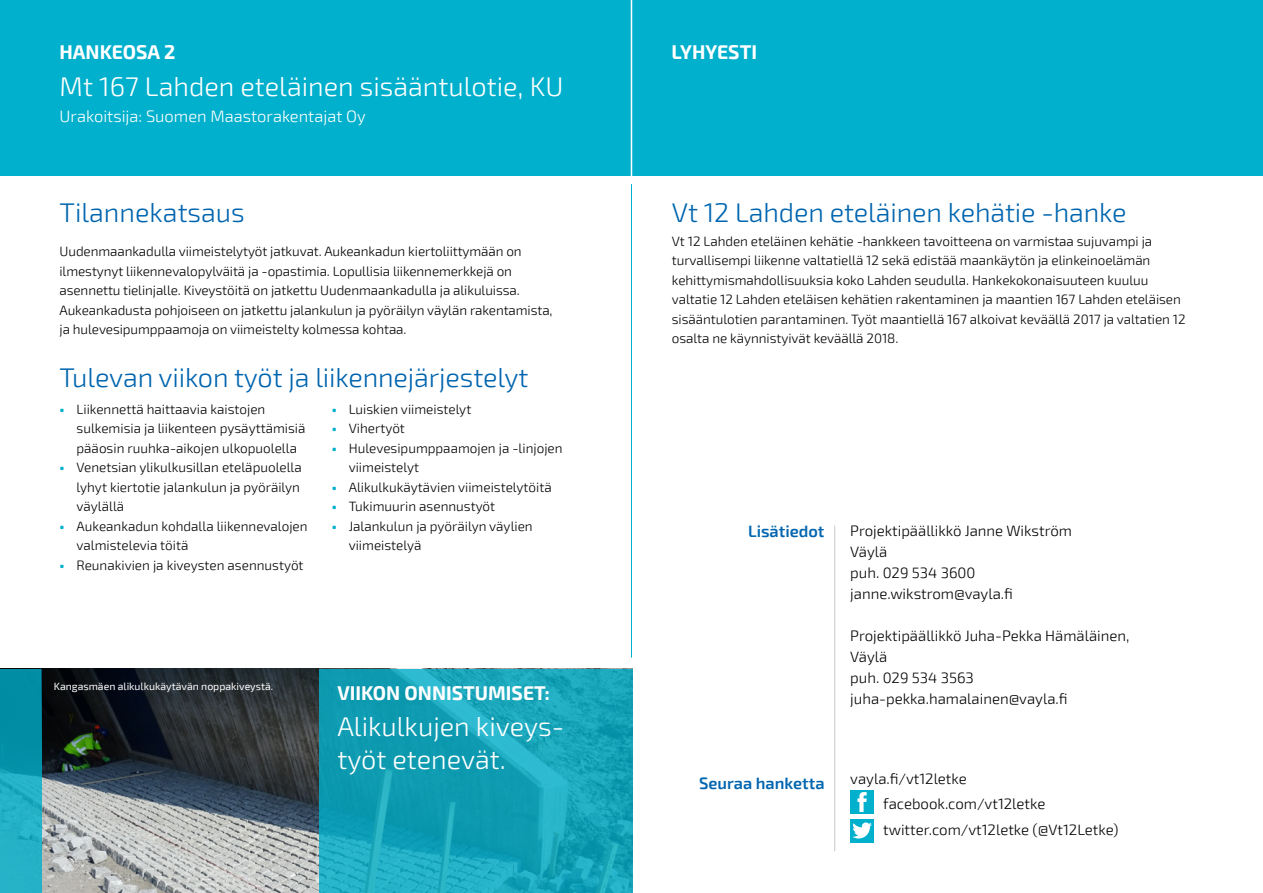
<style>
.page{position:relative;width:1263px;height:893px;background:#fff}
.page>*{position:absolute;margin:0;border:0;box-sizing:border-box;transform-origin:0 0}
.t1{font:300 27px "Exo 2";letter-spacing:-.005em;color:#0065af}
.t2{font:300 27px/32.4px "Exo 2";color:#fff}
.t3{font:700 19.5px "Exo 2";color:#fff}
.t4{font:300 16.5px "Exo 2";color:#fff}
.t5{font:600 16.5px "Exo 2";color:#0065af}
.t6{font:300 15px/21px "Exo 2";color:#000}
.t7{font:300 13.5px/19.5px "Exo 2";letter-spacing:-.005em;color:#000}
.t8{font:10.5px "Exo 2";color:#fff}
.s1{font-weight:800;color:#00b0cc}
</style>
<div class="page">
<img style="left:41px;top:753px;width:278px;height:140px">
<svg style="left:319px;top:669px;width:313px;height:224px;background:#16a2b8"></svg>
<div style="left:850px;top:819px;width:24px;height:23px;background:#00b0cc"></div>
<div style="left:850px;top:790px;width:24px;height:24px;background:#00b0cc"></div>
<svg style="left:852px;top:822px;width:20px;height:16px"></svg>
<svg style="left:857px;top:792px;width:10px;height:20px"></svg>
<hr style="left:834px;top:525px;width:1px;height:326px;background:#c8c8c8">
<div style="left:0;top:0;width:1263px;height:175px;background:#00b0cc"></div>
<hr style="left:631px;top:0;width:1px;height:186px;background:#fff">
<svg style="left:0;top:669px;width:41px;height:224px;background:#13a0b7"></svg>
<hr style="left:631px;top:184px;width:1px;height:474px;background:#00b0cc">
<svg style="left:41px;top:669px;width:278px;height:84px;background:#212729"></svg>
<h2 class="t3" style="left:60px;top:41px;width:117px">HANKEOSA 2</h2>
<h1 class="t2" style="left:60px;top:71px;width:505px">Mt 167 Lahden eteläinen sisääntulotie, KU</h1>
<p class="t4" style="left:60px;top:107px;width:308px">Urakoitsija: Suomen Maastorakentajat Oy</p>
<h1 class="t1" style="left:60px;top:197px;width:187px">Tilannekatsaus</h1>
<p class="t7" style="left:60px;top:242px;width:495px">Uudenmaankadulla viimeistelytyöt jatkuvat. Aukeankadun kiertoliittymään on ilmestynyt liikennevalopylväitä ja -opastimia. Lopullisia liikennemerkkejä on asennettu tielinjalle. Kiveystöitä on jatkettu Uudenmaankadulla ja alikuluissa.<br>Aukeankadusta pohjoiseen on jatkettu jalankulun ja pyöräilyn väylän rakentamista, ja hulevesipumppaamoja on viimeistelty kolmessa kohtaa.</p>
<h1 class="t1" style="left:60px;top:362px;width:470px">Tulevan viikon työt ja liikennejärjestelyt</h1>
<p class="t7" style="left:77px;top:399px;width:230px;text-indent:-17px"><span class="s1">•</span> Liikennettä haittaavia kaistojen sulkemisia ja liikenteen pysäyttämisiä pääosin ruuhka-aikojen ulkopuolella</p>
<p class="t7" style="left:77px;top:458px;width:227px;text-indent:-17px"><span class="s1">•</span> Venetsian ylikulkusillan eteläpuolella lyhyt kiertotie jalankulun ja pyöräilyn väylällä</p>
<p class="t7" style="left:77px;top:516px;width:233px;text-indent:-17px"><span class="s1">•</span> Aukeankadun kohdalla liikennevalojen valmistelevia töitä</p>
<p class="t7" style="left:60px;top:555px;width:246px"><span class="s1">•</span> Reunakivien ja kiveysten asennustyöt</p>
<p class="t7" style="left:332px;top:399px;width:141px"><span class="s1">•</span> Luiskien viimeistelyt</p>
<p class="t7" style="left:332px;top:419px;width:75px"><span class="s1">•</span> Vihertyöt</p>
<p class="t7" style="left:349px;top:438px;width:215px;text-indent:-17px"><span class="s1">•</span> Hulevesipumppaamojen ja -linjojen viimeistelyt</p>
<p class="t7" style="left:332px;top:477px;width:221px"><span class="s1">•</span> Alikulkukäytävien viimeistelytöitä</p>
<p class="t7" style="left:332px;top:497px;width:165px"><span class="s1">•</span> Tukimuurin asennustyöt</p>
<p class="t7" style="left:349px;top:516px;width:186px;text-indent:-17px"><span class="s1">•</span> Jalankulun ja pyöräilyn väylien viimeistelyä</p>
<p class="t8" style="left:54px;top:680px;width:221px">Kangasmäen alikulkukäytävän noppakiveystä.</p>
<h2 class="t3" style="left:337px;top:681px;width:214px">VIIKON ONNISTUMISET:</h2>
<h1 class="t2" style="left:337px;top:711px;width:228px">Alikulkujen kiveys&shy;työt etenevät.</h1>
<h2 class="t3" style="left:672px;top:41px;width:87px">LYHYESTI</h2>
<h1 class="t1" style="left:672px;top:197px;width:456px">Vt 12 Lahden eteläinen kehätie -hanke</h1>
<p class="t7" style="left:672px;top:232px;width:515px">Vt 12 Lahden eteläinen kehätie -hankkeen tavoitteena on varmistaa sujuvampi ja turvallisempi liikenne valtatiellä 12 sekä edistää maankäytön ja elinkeinoelämän kehittymismahdollisuuksia koko Lahden seudulla. Hankekokonaisuuteen kuuluu valtatie 12 Lahden eteläisen kehätien rakentaminen ja maantien 167 Lahden eteläisen sisääntulotien parantaminen. Työt maantiellä 167 alkoivat keväällä 2017 ja valtatien 12 osalta ne käynnistyivät keväällä 2018.</p>
<p class="t5" style="left:748px;top:521px;width:78px">Lisätiedot</p>
<p class="t5" style="left:699px;top:773px;width:127px">Seuraa hanketta</p>
<p class="t6" style="left:850px;top:521px;width:223px">Projektipäällikkö Janne Wikström<br>Väylä<br>puh. 029 534 3600 janne.wikstrom@vayla.fi</p>
<p class="t6" style="left:850px;top:626px;width:281px">Projektipäällikkö Juha-Pekka Hämäläinen,<br>Väylä<br>puh. 029 534 3563 juha-pekka.hamalainen@vayla.fi</p>
<p class="t6" style="left:883px;top:766px;width:237px;line-height:25.5px;text-indent:-33px">vayla.fi/vt12letke facebook.com/vt12letke twitter.com/vt12letke (@Vt12Letke)</p>
</div>
